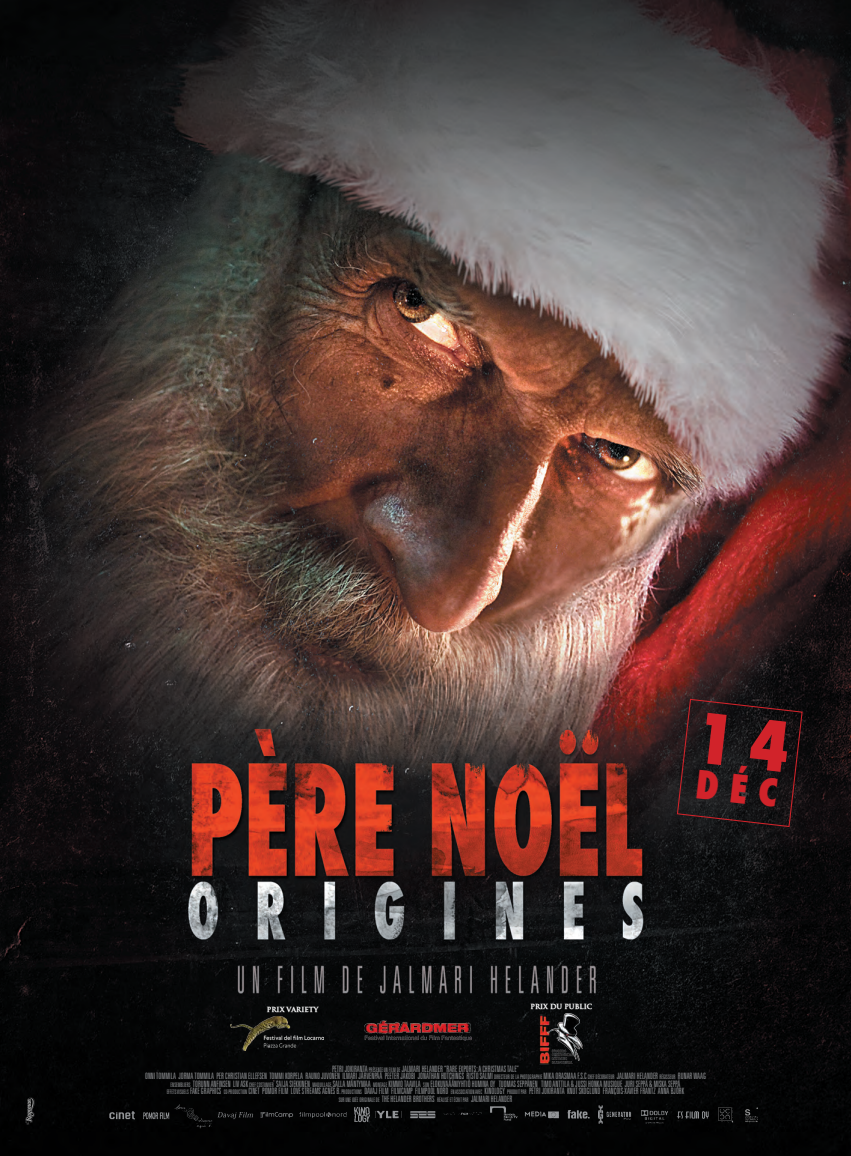
<style>
.page{position:relative;width:851px;height:1156px;background:#fff}
.page>*{position:absolute;margin:0;border:0;box-sizing:border-box;transform-origin:0 0}
.t1{font:300 ultra-condensed 8.75px/7.5px "Univers LT Std";color:#939598;text-align:center}
.t2{font:6.88px "Trajan Ex Bld";color:#fff}
.t3{font:300 ultra-condensed 6.25px "Univers LT Std";color:#939598}
.s1{font-size:6.25px}
.s2{font-size:8.75px}
</style>
<div class="page">
<img style="left:0;top:0;width:850px;height:1155px">
<img style="left:26px;top:1097px;width:8px;height:27px">
<img style="left:744px;top:1106px;width:14px;height:15px">
<img style="left:732px;top:1106px;width:1px;height:15px">
<img style="left:88px;top:1098px;width:644px;height:32px">
<img style="left:364px;top:1020px;width:107px;height:20px">
<img style="left:230px;top:1016px;width:93px;height:34px">
<img style="left:539px;top:1013px;width:44px;height:50px">
<svg style="left:676px;top:698px;width:127px;height:129px;background:#1d1719"></svg>
<p class="t2" style="left:267px;top:1005px;width:53px">PRIX VARIETY</p>
<p class="t2" style="left:530px;top:1001px;width:63px">PRIX DU PUBLIC</p>
<p class="t1" style="left:145px;top:1064px;width:562px">PETRI JOKIRANTA <span class="s1">PRÉSENTE UN FILM DE</span> JALMARI HELANDER “RARE EXPORTS: A CHRISTMAS TALE”<br>ONNI TOMMILA JORMA TOMMILA PER CHRISTIAN ELLEFSEN TOMMI KORPELA RAUNO JUVONEN ILMARI JÄRVENPÄÄ PEETER JAKOBI JONATHAN HUTCHINGS RISTO SALMI <span class="s1">DIRECTEUR DE LA PHOTOGRAPHIE</span> MIKA ORASMAA F.S.C <span class="s1">CHEF DÉCORATEUR</span> JALMARI HELANDER <span class="s1">RÉGISSEUR</span> RUNAR WAAG <span class="s1">ENSEMBLIERS</span> TORUNN ANFINSEN LIV ASK <span class="s1">CHEF COSTUMIER</span> SAIJA SIEKKINEN <span class="s1">MAQUILLAGE</span> SALLA MÄNTYMAA <span class="s1">MONTAGE</span> KIMMO TAAVILA <span class="s1">SON</span> ELOKUVAÄÄNIYHTIÖ HUMINA OY TUOMAS SEPPÄNEN TIMO ANTTILA &amp; JUSSI HONKA MUSIQUE JURI SEPPÄ &amp; MISKA SEPPÄ<br><span class="s1">EFFETS VISUELS</span> FAKE GRAPHICS <span class="s1">CO-PRODUCTION</span> CINET POMOR FILM LOVE STREAMS AGNÈS B. <span class="s1">PRODUCTIONS</span> DAVAJ FILM FILMCAMP FILMPOOL NORD <span class="s1">EN ASSOCIATION AVEC</span> KINOLOGY <span class="s1">PRODUIT PAR</span> PETRI JOKIRANTA KNUT SKOGLUND FRANÇOIS-XAVIER FRANTZ ANNA BJÖRK</p>
<p class="t3" style="left:338px;top:1096px;width:175px">SUR UNE IDÉE ORIGINALE DE <span class="s2">THE HELANDER BROTHERS</span> RÉALISÉ ET ÉCRIT PAR <span class="s2">JALMARI HELANDER</span></p>
</div>
